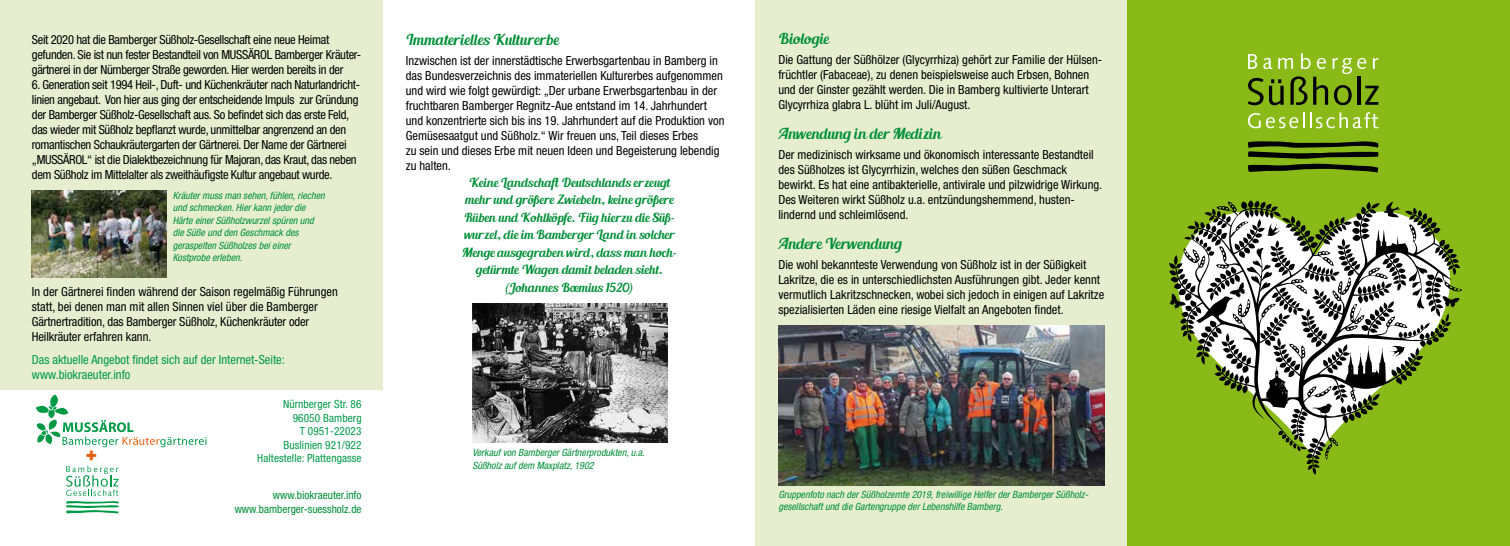
<style>
.page{position:relative;width:1510px;height:546px;background:#fff}
.page>*{position:absolute;margin:0;border:0;box-sizing:border-box;transform-origin:0 0}
.t1{font:900 18.25px "Arial";color:#e95d0f}
.t2{font:15px "Blenda Script";color:#009037}
.t3{font:condensed 12.5px/15px "Helvetica Neue";color:#000}
.t4{font:condensed 12.5px/15px "Helvetica Neue";letter-spacing:-.025em;color:#000}
.t5{font:12.5px/17.5px "Blenda Script";color:#009037;text-align:center}
.t6{font:condensed 12.5px/15px "Helvetica Neue";color:#009a47}
.t7{font:condensed 11.25px/13.5px "Helvetica Neue";letter-spacing:.01em;color:#009a47;text-align:right}
.t8{font:condensed 11.25px/13.8px "Helvetica Neue";color:#009037;text-align:right}
.t9{font:italic condensed 10px/12.5px "Helvetica Neue";color:#009037}
</style>
<div class="page">
<div style="left:0;top:0;width:383px;height:389px;background:#e6eecf"></div>
<div style="left:755px;top:0;width:379px;height:546px;background:#e6eecf"></div>
<div style="left:1127px;top:0;width:382px;height:546px;background:#89ba17"></div>
<img style="left:472px;top:303px;width:195px;height:140px">
<img style="left:778px;top:325px;width:326px;height:160px">
<svg style="left:1169px;top:200px;width:293px;height:275px"></svg>
<svg style="left:1169px;top:294px;width:16px;height:15px"></svg>
<svg style="left:1229px;top:282px;width:21px;height:48px"></svg>
<svg style="left:1267px;top:223px;width:13px;height:13px"></svg>
<img style="left:32px;top:190px;width:135px;height:87px">
<svg style="left:36px;top:394px;width:171px;height:53px"></svg>
<svg style="left:1248px;top:141px;width:130px;height:32px"></svg>
<hr style="left:1357px;top:77px;width:3px;height:28px;background:#000">
<svg style="left:1365px;top:86px;width:13px;height:19px"></svg>
<svg style="left:1247px;top:53px;width:104px;height:52px"></svg>
<svg style="left:1357px;top:58px;width:9px;height:11px"></svg>
<svg style="left:1372px;top:58px;width:6px;height:11px"></svg>
<svg style="left:1247px;top:112px;width:131px;height:16px"></svg>
<svg style="left:66px;top:466px;width:53px;height:47px"></svg>
<p class="t4" style="left:32px;top:32px;width:331px">Seit 2020 hat die Bamberger Süßholz-Gesellschaft eine neue Heimat gefunden. Sie ist nun fester Bestandteil von MUSSÄROL Bamberger Kräuter&shy;gärtnerei in der Nürnberger Straße geworden. Hier werden bereits in der</p>
<p class="t4" style="left:32px;top:77px;width:330px">6. Generation seit 1994 Heil-, Duft- und Küchenkräuter nach Naturlandricht&shy;linien angebaut. Von hier aus ging der entscheidende Impuls zur Gründung der Bamberger Süßholz-Gesellschaft aus. So befindet sich das erste Feld, das wieder mit Süßholz bepflanzt wurde, unmittelbar angrenzend an den romantischen Schaukräutergarten der Gärtnerei. Der Name der Gärtnerei „MUSSÄROL“ ist die Dialektbezeichnung für Majoran, das Kraut, das neben dem Süßholz im Mittelalter als zweithäufigste Kultur angebaut wurde.</p>
<p class="t9" style="left:173px;top:189px;width:153px">Kräuter muss man sehen, fühlen, riechen und schmecken. Hier kann jeder die<br>Härte einer Süßholzwurzel spüren und die Süße und den Geschmack des geraspelten Süßholzes bei einer<br>Kostprobe erleben.</p>
<p class="t3" style="left:32px;top:284px;width:307px">In der Gärtnerei finden während der Saison regelmäßig Führungen statt, bei denen man mit allen Sinnen viel über die Bamberger Gärtnertradition, das Bamberger Süßholz, Küchenkräuter oder Heilkräuter erfahren kann.</p>
<p class="t6" style="left:32px;top:352px;width:254px">Das aktuelle Angebot findet sich auf der Internet-Seite: www.biokraeuter.info</p>
<h1 class="t1" style="left:85px;top:442px;width:14px">+</h1>
<p class="t7" style="left:257px;top:397px;width:106px">Nürnberger Str. 86<br>96050 Bamberg<br>T 0951-22023<br>Buslinien 921/922<br>Haltestelle: Plattengasse</p>
<p class="t8" style="left:235px;top:488px;width:128px">www.biokraeuter.info www.bamberger-suessholz.de</p>
<p class="t2" style="left:406px;top:30px;width:154px">Immaterielles Kulturerbe</p>
<p class="t3" style="left:406px;top:53px;width:320px">Inzwischen ist der innerstädtische Erwerbsgartenbau in Bamberg in das Bundesverzeichnis des immateriellen Kulturerbes aufgenommen und wird wie folgt gewürdigt: „Der urbane Erwerbsgartenbau in der fruchtbaren Bamberger Regnitz-Aue entstand im 14. Jahrhundert und konzentrierte sich bis ins 19. Jahrhundert auf die Produktion von Gemüsesaatgut und Süßholz.“ Wir freuen uns, Teil dieses Erbes<br>zu sein und dieses Erbe mit neuen Ideen und Begeisterung lebendig zu halten.</p>
<p class="t5" style="left:462px;top:174px;width:216px">Keine Landschaft Deutschlands erzeugt mehr und größere Zwiebeln, keine größere Rüben und Kohlköpfe. Füg hierzu die Süß&shy;wurzel, die im Bamberger Land in solcher Menge ausgegraben wird, dass man hoch&shy;getürmte Wagen damit beladen sieht. (Johannes Boemius 1520)</p>
<p class="t9" style="left:472px;top:446px;width:174px">Verkauf von Bamberger Gärtnerprodukten, u.a.<br>Süßholz auf dem Maxplatz, 1902</p>
<p class="t2" style="left:778px;top:29px;width:52px">Biologie</p>
<p class="t3" style="left:778px;top:52px;width:325px">Die Gattung der Süßhölzer (Glycyrrhiza) gehört zur Familie der Hülsen&shy;früchtler (Fabaceae), zu denen beispielsweise auch Erbsen, Bohnen und der Ginster gezählt werden. Die in Bamberg kultivierte Unterart Glycyrrhiza glabra L. blüht im Juli/August.</p>
<p class="t2" style="left:778px;top:124px;width:164px">Anwendung in der Medizin</p>
<p class="t3" style="left:778px;top:147px;width:325px">Der medizinisch wirksame und ökonomisch interessante Bestandteil des Süßholzes ist Glycyrrhizin, welches den süßen Geschmack bewirkt. Es hat eine antibakterielle, antivirale und pilzwidrige Wirkung.<br>Des Weiteren wirkt Süßholz u.a. entzündungshemmend, husten&shy;lindernd und schleimlösend.</p>
<p class="t2" style="left:778px;top:234px;width:125px">Andere Verwendung</p>
<p class="t3" style="left:778px;top:257px;width:327px">Die wohl bekannteste Verwendung von Süßholz ist in der Süßigkeit Lakritze, die es in unterschiedlichsten Ausführungen gibt. Jeder kennt vermutlich Lakritzschnecken, wobei sich jedoch in einigen auf Lakritze spezialisierten Läden eine riesige Vielfalt an Angeboten findet.</p>
<p class="t9" style="left:778px;top:488px;width:311px">Gruppenfoto nach der Süßholzernte 2019, freiwillige Helfer der Bamberger Süßholz&shy;gesellschaft und die Gartengruppe der Lebenshilfe Bamberg.</p>
</div>
